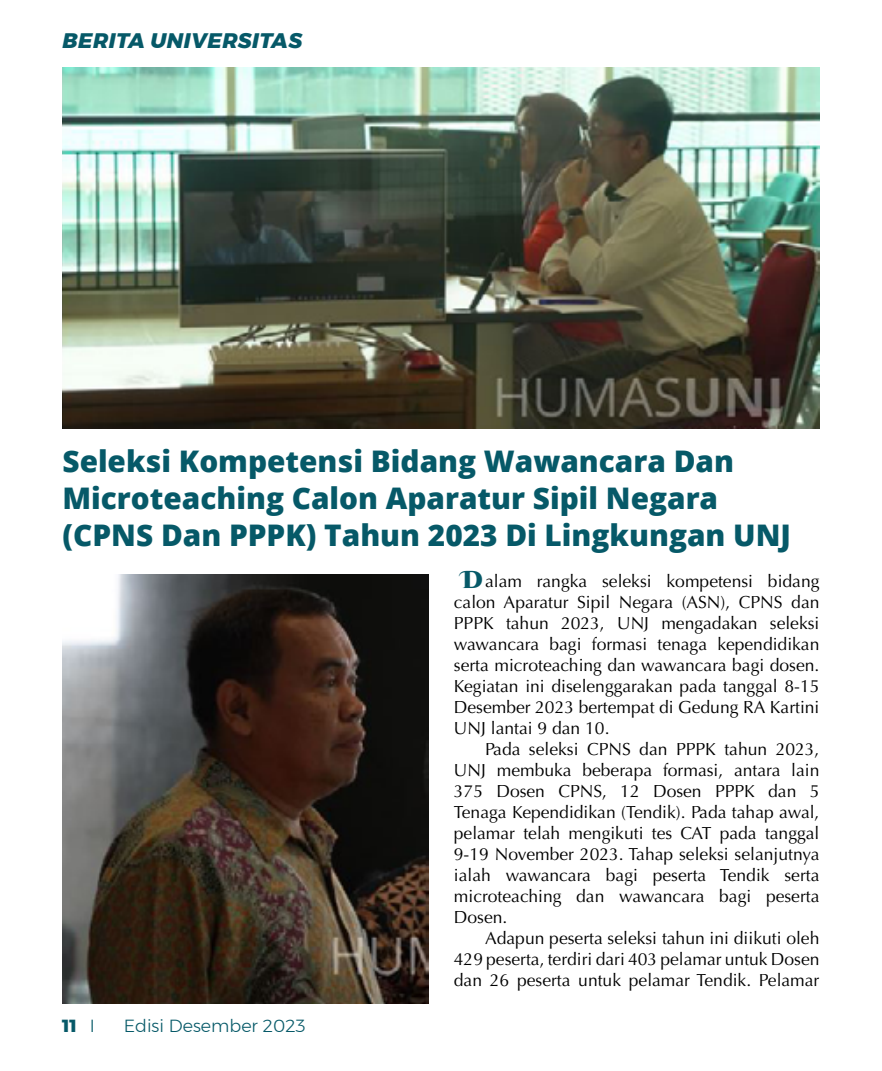
<style>
.page{position:relative;width:882px;height:1071px;background:#fff}
.page>*{position:absolute;margin:0;border:0;box-sizing:border-box;transform-origin:0 0}
.t1{font:800 29.75px/36.8px "Open Sans";color:#065968}
.t2{font:900 24.5px "Cinzel Decorative";color:#065968}
.t3{font:italic 800 21px "Montserrat";letter-spacing:.025em;color:#065968}
.t4{font:17.5px/21px "Optima LT Pro";color:#000;text-align:justify}
.t5{font:300 17.5px "Montserrat";color:#065968}
.t6{font:800 17.5px "Montserrat";color:#065968}
.s1{font-weight:300}
</style>
<div class="page">
<img style="left:63px;top:67px;width:756px;height:362px">
<img style="left:63px;top:574px;width:365px;height:430px">
<p class="t3" style="left:63px;top:24px;width:241px">BERITA UNIVERSITAS</p>
<h1 class="t1" style="left:63px;top:441px;width:730px">Seleksi Kompetensi Bidang Wawancara Dan<br>Microteaching Calon Aparatur Sipil Negara (CPNS Dan PPPK) Tahun 2023 Di Lingkungan UNJ</h1>
<p class="t4" style="left:454px;top:571px;width:367px;text-indent:31px">alam rangka seleksi kompetensi bidang calon Aparatur Sipil Negara (ASN), CPNS dan PPPK tahun 2023, UNJ mengadakan seleksi wawancara bagi formasi tenaga kependidikan serta microteaching dan wawancara bagi dosen.<br>Kegiatan ini diselenggarakan pada tanggal 8-15<br>Desember 2023 bertempat di Gedung RA Kartini UNJ lantai 9 dan 10.</p>
<p class="t4" style="left:454px;top:739px;width:367px;text-indent:31px">Pada seleksi CPNS dan PPPK tahun 2023, UNJ membuka beberapa formasi, antara lain 375 Dosen CPNS, 12 Dosen PPPK dan 5<br>Tenaga Kependidikan (Tendik). Pada tahap awal, pelamar telah mengikuti tes CAT pada tanggal 9-19 November 2023. Tahap seleksi selanjutnya ialah wawancara bagi peserta Tendik serta microteaching dan wawancara bagi peserta Dosen.</p>
<p class="t4" style="left:454px;top:928px;width:367px;text-indent:31px">Adapun peserta seleksi tahun ini diikuti oleh 429 peserta, terdiri dari 403 pelamar untuk Dosen dan 26 peserta untuk pelamar Tendik. Pelamar</p>
<h2 class="t2" style="left:461px;top:564px;width:23px">D</h2>
<p class="t6" style="left:63px;top:1011px;width:34px">11 <span class="s1">I</span></p>
<p class="t5" style="left:124px;top:1012px;width:183px">Edisi Desember 2023</p>
</div>
